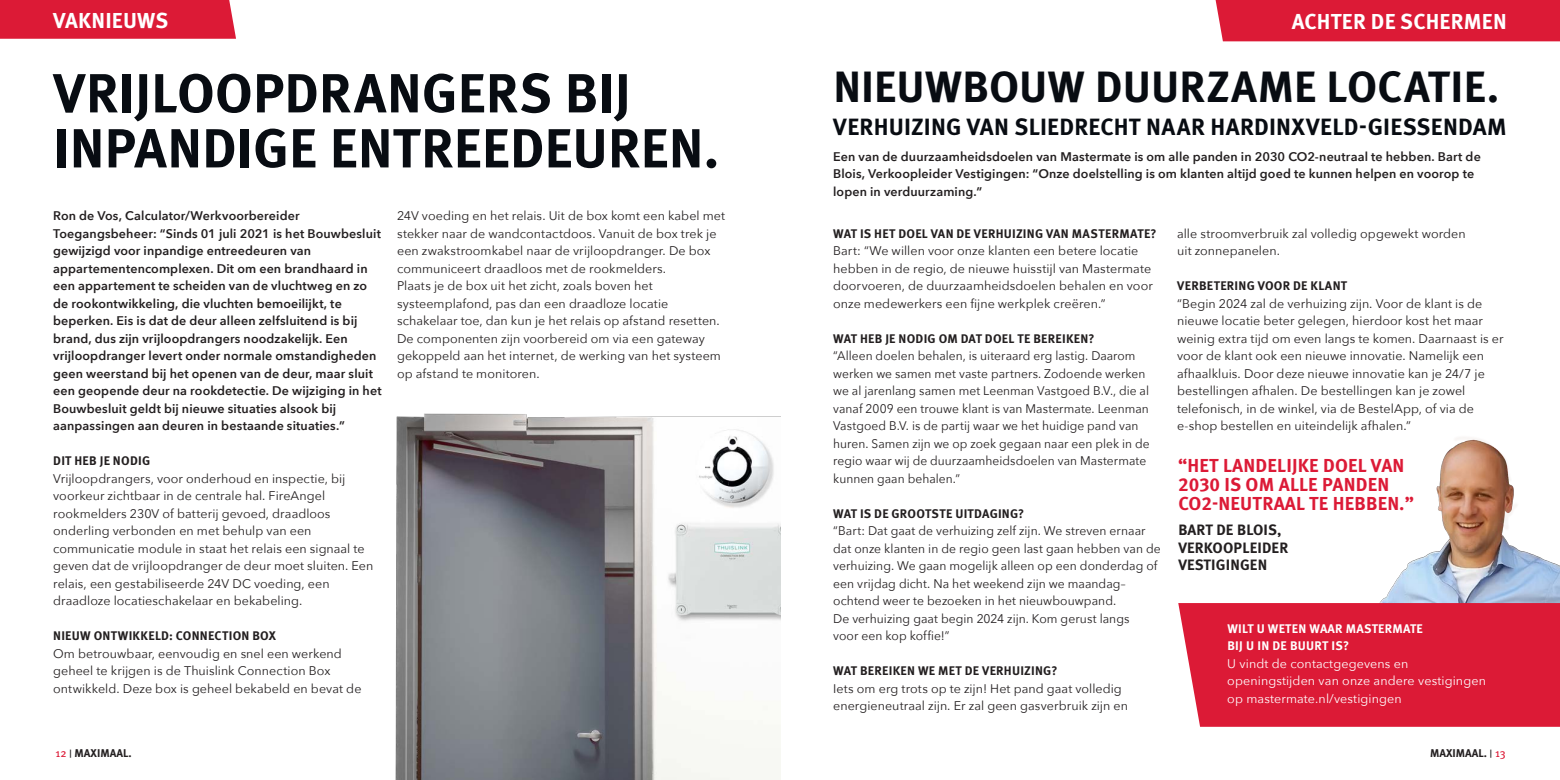
<style>
.page{position:relative;width:1560px;height:780px;background:#fff}
.page>*{position:absolute;margin:0;border:0;box-sizing:border-box;transform-origin:0 0}
.MM-kop_Meta{font:700 55px/55px "Meta OT";color:#080c12}
.MM-kop_Meta-2{font:700 43.75px "Meta OT";letter-spacing:.005em;color:#080c12}
.MM-kop_Meta-3{font:700 23.5px "Meta OT";letter-spacing:.01em;color:#080c12}
.t1{font:700 21.62px "Meta OT";letter-spacing:.01em;color:#fff}
.t2{font:700 18.75px/18.8px "Meta OT";letter-spacing:.01em;color:#dc1a36}
.t3{font:700 15px/17.5px "Meta OT";letter-spacing:.01em;color:#231f20}
.MM-platte_tekst{font:12.5px/17.5px "Avenir Next";letter-spacing:.005em;color:#231f20}
.MM-intro_tekst{font:600 12.5px/17.5px "Avenir Next";letter-spacing:.01em;color:#231f20}
.MM-kop_Meta-4{font:12.5px/17.5px "Avenir Next";letter-spacing:.005em;color:#231f20}
.MM-platte_tekst-2{font:12.5px/17.5px "Avenir Next";letter-spacing:.005em;color:#231f20;scale:.96 1}
.MM-tussenkopje{font:700 12.5px "Meta OT";letter-spacing:.02em;color:#231f20}
.t4{font:12.5px/17.5px "Avenir Next";letter-spacing:.01em;color:#fff}
.t5{font:700 12.5px/17.5px "Meta OT";letter-spacing:.02em;color:#fff}
.t6{font:700 11.25px "Meta OT";color:#231f20}
.s1{font-family:"Meta OT";font-weight:700}
.s2{font-weight:400;color:#dc1a36}
.s3{font-weight:400;font-size:8.5px}
</style>
<div class="page">
<img style="left:1379px;top:437px;width:180px;height:166px">
<img style="left:395px;top:413px;width:385px;height:367px">
<div style="left:1178px;top:603px;width:381px;height:123px;background:#dc1a36"></div>
<div style="left:1215px;top:0;width:344px;height:41px;background:#dc1a36"></div>
<div style="left:0;top:0;width:236px;height:39px;background:#dc1a36"></div>
<p class="t1" style="left:53px;top:7px;width:116px">VAKNIEUWS</p>
<p class="t1" style="left:1291px;top:8px;width:216px">ACHTER DE SCHERMEN</p>
<p class="MM-kop_Meta" style="left:53px;top:67px;width:667px">VRIJLOOPDRANGERS BIJ<br>INPANDIGE ENTREEDEUREN.</p>
<p class="MM-kop_Meta-2" style="left:833px;top:61px;width:667px">NIEUWBOUW DUURZAME LOCATIE.</p>
<p class="MM-kop_Meta-3" style="left:833px;top:113px;width:674px">VERHUIZING VAN SLIEDRECHT NAAR HARDINXVELD-GIESSENDAM</p>
<p class="MM-intro_tekst" style="left:833px;top:147px;width:649px">Een van de duurzaamheidsdoelen van Mastermate is om alle panden in 2030 CO2-neutraal te hebben. Bart de<br>Blois, Verkoopleider Vestigingen: “Onze doelstelling is om klanten altijd goed te kunnen helpen en voorop te lopen in verduurzaming.”</p>
<p class="MM-tussenkopje" style="left:833px;top:226px;width:325px">WAT IS HET DOEL VAN DE VERHUIZING VAN MASTERMATE?</p>
<p class="MM-platte_tekst" style="left:833px;top:241px;width:321px">Bart: “We willen voor onze klanten een betere locatie hebben in de regio, de nieuwe huisstijl van Mastermate doorvoeren, de duurzaamheidsdoelen behalen en voor onze medewerkers een fijne werkplek creëren.”</p>
<p class="MM-tussenkopje" style="left:833px;top:331px;width:263px">WAT HEB JE NODIG OM DAT DOEL TE BEREIKEN?</p>
<p class="MM-platte_tekst-2" style="left:833px;top:346px;width:331px">“Alleen doelen behalen, is uiteraard erg lastig. Daarom werken we samen met vaste partners. Zodoende werken we al jarenlang samen met Leenman Vastgoed B.V., die al vanaf 2009 een trouwe klant is van Mastermate. Leenman Vastgoed B.V. is de partij waar we het huidige pand van huren. Samen zijn we op zoek gegaan naar een plek in de regio waar wij de duurzaamheidsdoelen van Mastermate kunnen gaan behalen.”</p>
<p class="MM-tussenkopje" style="left:833px;top:506px;width:193px">WAT IS DE GROOTSTE UITDAGING?</p>
<p class="MM-platte_tekst" style="left:833px;top:521px;width:329px">“Bart: Dat gaat de verhuizing zelf zijn. We streven ernaar dat onze klanten in de regio geen last gaan hebben van de verhuizing. We gaan mogelijk alleen op een donderdag of een vrijdag dicht. Na het weekend zijn we maandag– ochtend weer te bezoeken in het nieuwbouwpand.<br>De verhuizing gaat begin 2024 zijn. Kom gerust langs<br>voor een kop koffie!”</p>
<p class="MM-tussenkopje" style="left:833px;top:663px;width:226px">WAT BEREIKEN WE MET DE VERHUIZING?</p>
<p class="MM-platte_tekst" style="left:833px;top:679px;width:296px">Iets om erg trots op te zijn! Het pand gaat volledig energieneutraal zijn. Er zal geen gasverbruik zijn en</p>
<p class="MM-intro_tekst" style="left:53px;top:207px;width:330px">Ron de Vos, Calculator/Werkvoorbereider Toegangsbeheer: “Sinds 01 juli 2021 is het Bouwbesluit gewijzigd voor inpandige entreedeuren van appartementencomplexen. Dit om een brandhaard in een appartement te scheiden van de vluchtweg en zo de rookontwikkeling, die vluchten bemoeilijkt, te beperken. Eis is dat de deur alleen zelfsluitend is bij brand, dus zijn vrijloopdrangers noodzakelijk. Een vrijloopdranger levert onder normale omstandigheden geen weerstand bij het openen van de deur, maar sluit een geopende deur na rookdetectie. De wijziging in het Bouwbesluit geldt bij nieuwe situaties alsook bij aanpassingen aan deuren in bestaande situaties.”</p>
<p class="MM-tussenkopje" style="left:53px;top:453px;width:98px">DIT HEB JE NODIG</p>
<p class="MM-platte_tekst" style="left:53px;top:469px;width:321px">Vrijloopdrangers, voor onderhoud en inspectie, bij voorkeur zichtbaar in de centrale hal. FireAngel rookmelders 230V of batterij gevoed, draadloos onderling verbonden en met behulp van een communicatie module in staat het relais een signaal te geven dat de vrijloopdranger de deur moet sluiten. Een relais, een gestabiliseerde 24V DC voeding, een draadloze locatieschakelaar en bekabeling.</p>
<p class="MM-tussenkopje" style="left:53px;top:628px;width:224px">NIEUW ONTWIKKELD: CONNECTION BOX</p>
<p class="MM-platte_tekst" style="left:53px;top:644px;width:310px">Om betrouwbaar, eenvoudig en snel een werkend geheel te krijgen is de Thuislink Connection Box ontwikkeld. Deze box is geheel bekabeld en bevat de</p>
<p class="MM-platte_tekst" style="left:397px;top:206px;width:329px">24V voeding en het relais. Uit de box komt een kabel met stekker naar de wandcontactdoos. Vanuit de box trek je een zwakstroomkabel naar de vrijloopdranger. De box communiceert draadloos met de rookmelders.</p>
<p class="MM-platte_tekst" style="left:397px;top:276px;width:325px">Plaats je de box uit het zicht, zoals boven het systeemplafond, pas dan een draadloze locatie schakelaar toe, dan kun je het relais op afstand resetten.<br>De componenten zijn voorbereid om via een gateway gekoppeld aan het internet, de werking van het systeem op afstand te monitoren.</p>
<p class="MM-platte_tekst" style="left:1176px;top:224px;width:290px">alle stroomverbruik zal volledig opgewekt worden uit zonnepanelen.</p>
<p class="MM-kop_Meta-4" style="left:1176px;top:276px;width:328px"><span class="s1">VERBETERING VOOR DE KLANT<br></span>“Begin 2024 zal de verhuizing zijn. Voor de klant is de nieuwe locatie beter gelegen, hierdoor kost het maar weinig extra tijd om even langs te komen. Daarnaast is er voor de klant ook een nieuwe innovatie. Namelijk een afhaalkluis. Door deze nieuwe innovatie kan je 24/7 je bestellingen afhalen. De bestellingen kan je zowel telefonisch, in de winkel, via de BestelApp, of via de e-shop bestellen en uiteindelijk afhalen.”</p>
<p class="t2" style="left:1178px;top:457px;width:237px">“HET LANDELIJKE DOEL VAN<br>2030 IS OM ALLE PANDEN<br>CO2-NEUTRAAL TE HEBBEN.”</p>
<p class="t3" style="left:1178px;top:522px;width:105px">BART DE BLOIS,</p>
<p class="t3" style="left:1178px;top:539px;width:111px">VERKOOPLEIDER<br>VESTIGINGEN</p>
<p class="t5" style="left:1227px;top:620px;width:197px">WILT U WETEN WAAR MASTERMATE<br>BIJ U IN DE BUURT IS?</p>
<p class="t4" style="left:1227px;top:654px;width:260px">U vindt de contactgegevens en openingstijden van onze andere vestigingen op mastermate.nl/vestigingen</p>
<p class="t6" style="left:56px;top:746px;width:78px"><span class="s2">12</span> <span class="s3">|</span> MAXIMAAL.</p>
<p class="t6" style="left:1429px;top:746px;width:77px">MAXIMAAL. <span class="s3">|</span> <span class="s2">13</span></p>
</div>
